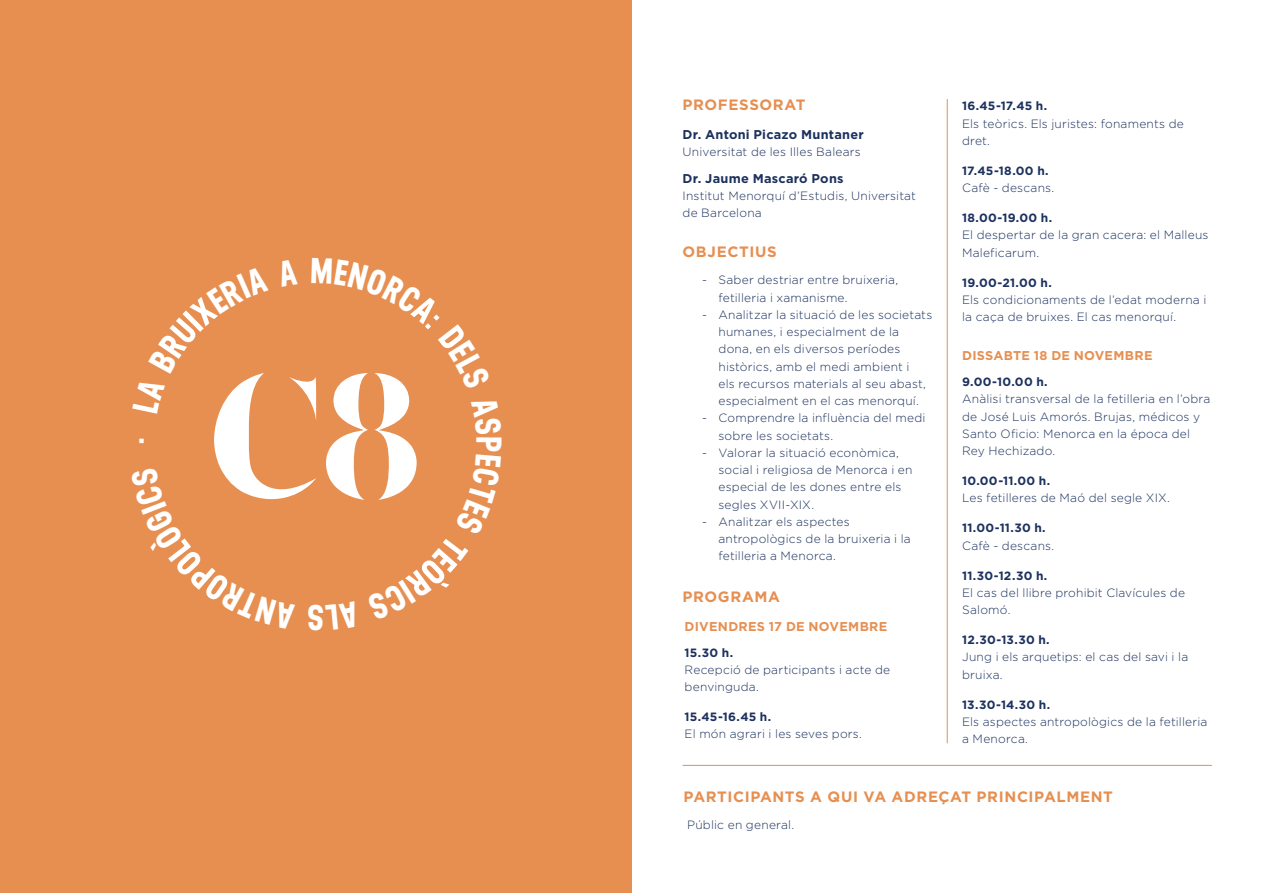
<style>
.page{position:relative;width:1263px;height:893px;background:#fff}
.page>*{position:absolute;margin:0;border:0;box-sizing:border-box;transform-origin:0 0}
.t1{font:159px "Zefani Stencil";color:#fff}
.t2{font:700 36px "Neusa";color:#fff}
.t3{font:700 15px "Gotham";letter-spacing:.04em;color:#e68f51}
.t4{font:700 12.75px "Gotham";letter-spacing:.02em;color:#1c315d}
.t5{font:700 12.75px "Gotham";letter-spacing:.02em;color:#e68f51}
.t6{font:300 12px/17.2px "Gotham";letter-spacing:.015em;color:#1c315d}
.t7{font:700 12px "Gotham";letter-spacing:.015em;color:#1c315d}
</style>
<div class="page">
<hr style="left:947px;top:99px;width:1px;height:644px;background:#e68f51">
<hr style="left:682px;top:765px;width:530px;height:1px;background:#e68f51">
<div style="left:0;top:0;width:631px;height:893px;background:#e68f51"></div>
<p class="t2" style="left:117px;top:445px;width:10px;rotate:-90deg">·</p>
<p class="t1" style="left:201px;top:362px;width:230px">C8</p>
<p class="t2" style="left:324px;top:643px;width:19px;rotate:-180deg">S</p>
<p class="t2" style="left:514px;top:436px;width:18px;rotate:90deg">P</p>
<p class="t3" style="left:682px;top:96px;width:125px">PROFESSORAT</p>
<p class="t4" style="left:682px;top:127px;width:183px">Dr. Antoni Picazo Muntaner</p>
<p class="t6" style="left:682px;top:143px;width:180px">Universitat de les Illes Balears</p>
<p class="t4" style="left:682px;top:171px;width:163px">Dr. Jaume Mascaró Pons</p>
<p class="t6" style="left:682px;top:187px;width:235px">Institut Menorquí d’Estudis, Universitat de Barcelona</p>
<p class="t3" style="left:682px;top:243px;width:96px">OBJECTIUS</p>
<p class="t6" style="left:718px;top:271px;width:181px;text-indent:-16px">- Saber destriar entre bruixeria, fetilleria i xamanisme.</p>
<p class="t6" style="left:718px;top:306px;width:215px;text-indent:-16px">- Analitzar la situació de les societats humanes, i especialment de la dona, en els diversos períodes històrics, amb el medi ambient i<br>els recursos materials al seu abast, especialment en el cas menorquí.</p>
<p class="t6" style="left:718px;top:409px;width:208px;text-indent:-16px">- Comprendre la influència del medi sobre les societats.</p>
<p class="t6" style="left:718px;top:444px;width:196px;text-indent:-16px">- Valorar la situació econòmica, social i religiosa de Menorca i en especial de les dones entre els segles XVII-XIX.</p>
<p class="t6" style="left:718px;top:513px;width:194px;text-indent:-16px">- Analitzar els aspectes antropològics de la bruixeria i la fetilleria a Menorca.</p>
<p class="t3" style="left:682px;top:588px;width:99px">PROGRAMA</p>
<p class="t5" style="left:685px;top:619px;width:204px">DIVENDRES 17 DE NOVEMBRE</p>
<p class="t7" style="left:685px;top:645px;width:50px">15.30 h.</p>
<p class="t6" style="left:685px;top:661px;width:207px">Recepció de participants i acte de benvinguda.</p>
<p class="t7" style="left:685px;top:710px;width:88px">15.45-16.45 h.</p>
<p class="t6" style="left:685px;top:725px;width:179px">El món agrari i les seves pors.</p>
<p class="t7" style="left:962px;top:99px;width:87px">16.45-17.45 h.</p>
<p class="t6" style="left:962px;top:115px;width:223px">Els teòrics. Els juristes: fonaments de dret.</p>
<p class="t7" style="left:962px;top:164px;width:88px">17.45-18.00 h.</p>
<p class="t6" style="left:962px;top:179px;width:94px">Cafè - descans.</p>
<p class="t7" style="left:962px;top:211px;width:92px">18.00-19.00 h.</p>
<p class="t6" style="left:962px;top:226px;width:248px">El despertar de la gran cacera: el Malleus<br>Maleficarum.</p>
<p class="t7" style="left:962px;top:275px;width:91px">19.00-21.00 h.</p>
<p class="t6" style="left:962px;top:291px;width:246px">Els condicionaments de l’edat moderna i la caça de bruixes. El cas menorquí.</p>
<p class="t5" style="left:962px;top:348px;width:192px">DISSABTE 18 DE NOVEMBRE</p>
<p class="t7" style="left:962px;top:375px;width:87px">9.00-10.00 h.</p>
<p class="t6" style="left:962px;top:390px;width:250px">Anàlisi transversal de la fetilleria en l’obra de José Luis Amorós. Brujas, médicos y Santo Oficio: Menorca en la época del Rey Hechizado.</p>
<p class="t7" style="left:962px;top:474px;width:90px">10.00-11.00 h.</p>
<p class="t6" style="left:962px;top:489px;width:209px">Les fetilleres de Maó del segle XIX.</p>
<p class="t7" style="left:962px;top:521px;width:85px">11.00-11.30 h.</p>
<p class="t6" style="left:962px;top:537px;width:94px">Cafè - descans.</p>
<p class="t7" style="left:962px;top:568px;width:87px">11.30-12.30 h.</p>
<p class="t6" style="left:962px;top:584px;width:224px">El cas del llibre prohibit Clavícules de<br>Salomó.</p>
<p class="t7" style="left:962px;top:633px;width:89px">12.30-13.30 h.</p>
<p class="t6" style="left:962px;top:648px;width:228px">Jung i els arquetips: el cas del savi i la bruixa.</p>
<p class="t7" style="left:962px;top:697px;width:90px">13.30-14.30 h.</p>
<p class="t6" style="left:962px;top:713px;width:247px">Els aspectes antropològics de la fetilleria a Menorca.</p>
<p class="t3" style="left:684px;top:788px;width:431px">PARTICIPANTS A QUI VA ADREÇAT PRINCIPALMENT</p>
<p class="t6" style="left:687px;top:816px;width:109px">Públic en general.</p>
</div>
